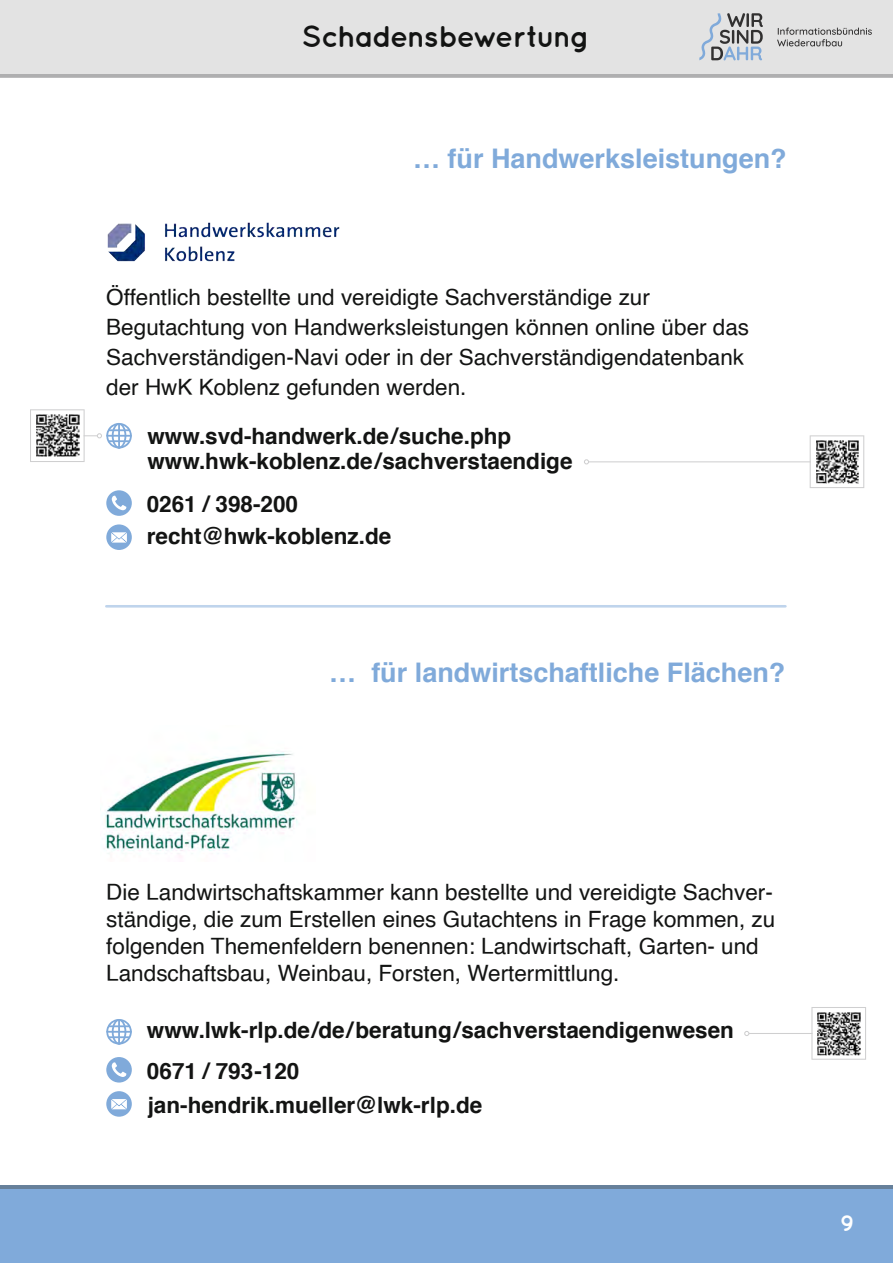
<style>
.page{position:relative;width:893px;height:1263px;background:#fff}
.page>*{position:absolute;margin:0;border:0;box-sizing:border-box;transform-origin:0 0}
.t1{font:700 30px "Quicksand";letter-spacing:-.05em;color:#131413}
.t2{font:700 27px "Helvetica";color:#80aada}
.t3{font:22.5px/27px "Helvetica";color:#131413}
.t4{font:700 22.5px/34.2px "Helvetica";color:#131413}
.t5{font:700 22.5px "Quicksand";color:#fff}
</style>
<div class="page">
<div style="left:0;top:0;width:893px;height:74px;background:#e3e3e3"></div>
<svg style="left:777px;top:28px;width:95px;height:18px"></svg>
<svg style="left:699px;top:13px;width:64px;height:47px"></svg>
<hr style="left:0;top:1185px;width:893px;height:4px;background:#66809a">
<div style="left:0;top:1189px;width:893px;height:74px;background:#80aada"></div>
<svg style="left:106px;top:1019px;width:26px;height:25px"></svg>
<svg style="left:106px;top:1057px;width:26px;height:25px"></svg>
<svg style="left:106px;top:1091px;width:26px;height:26px"></svg>
<img style="left:100px;top:750px;width:198px;height:108px">
<hr style="left:106px;top:605px;width:679px;height:3px;background:#80aada;opacity:.5">
<svg style="left:106px;top:490px;width:26px;height:26px"></svg>
<svg style="left:106px;top:524px;width:26px;height:26px"></svg>
<img style="left:107px;top:222px;width:233px;height:40px">
<svg style="left:584px;top:459px;width:5px;height:5px"></svg>
<hr style="left:589px;top:461px;width:222px;height:1px;background:#cfcfd0">
<svg style="left:810px;top:435px;width:54px;height:53px"></svg>
<svg style="left:744px;top:1031px;width:5px;height:5px"></svg>
<hr style="left:749px;top:1033px;width:63px;height:1px;background:#cfcfd0">
<svg style="left:811px;top:1007px;width:55px;height:53px"></svg>
<svg style="left:30px;top:409px;width:102px;height:53px"></svg>
<img style="left:818px;top:1012px;width:43px;height:43px">
<h1 class="t1" style="left:301px;top:18px;width:290px">Schadensbewertung</h1>
<p class="t2" style="left:413px;top:148px;width:375px">… für Handwerksleistungen?</p>
<p class="t3" style="left:106px;top:283px;width:644px;line-height:30px">Öffentlich bestellte und vereidigte Sachverständige zur Begutachtung von Handwerksleistungen können online über das Sachverständigen-Navi oder in der Sachverständigendatenbank der HwK Koblenz gefunden werden.</p>
<p class="t4" style="left:147px;top:424px;width:427px;line-height:25.5px">www.svd-handwerk.de/suche.php www.hwk-koblenz.de/sachverstaendige</p>
<p class="t4" style="left:147px;top:490px;width:246px;line-height:31.7px">0261 / 398-200 recht@hwk-koblenz.de</p>
<p class="t2" style="left:329px;top:662px;width:458px">… für landwirtschaftliche Flächen?</p>
<p class="t3" style="left:106px;top:880px;width:671px">Die Landwirtschaftskammer kann bestellte und vereidigte Sachver&shy;ständige, die zum Erstellen eines Gutachtens in Frage kommen, zu folgenden Themenfeldern benennen: Landwirtschaft, Garten- und Landschaftsbau, Weinbau, Forsten, Wertermittlung.</p>
<p class="t4" style="left:147px;top:1015px;width:588px">www.lwk-rlp.de/de/beratung/sachverstaendigenwesen</p>
<p class="t4" style="left:147px;top:1055px;width:337px">0671 / 793-120 jan-hendrik.mueller@lwk-rlp.de</p>
<p class="t5" style="left:840px;top:1209px;width:16px">9</p>
</div>
